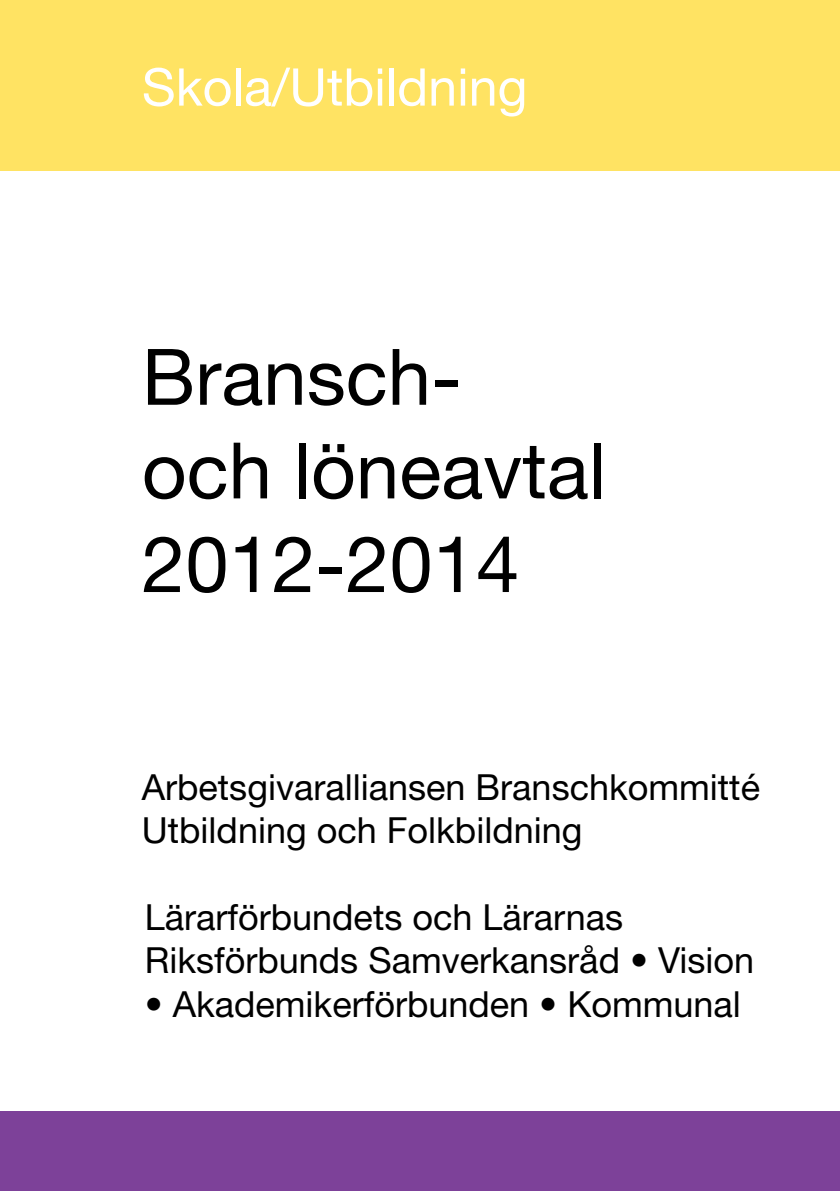
<style>
.page{position:relative;width:840px;height:1191px;background:#fff}
.page>*{position:absolute;margin:0;border:0;box-sizing:border-box;transform-origin:0 0}
.t1{font:78px/93.6px "Helvetica Neue";color:#000}
.t2{font:52px "Helvetica Neue";color:#fff}
.t3{font:36px/43.2px "Helvetica Neue";color:#000}
</style>
<div class="page">
<div style="left:0;top:1111px;width:839px;height:80px;background:#7d4199"></div>
<div style="left:0;top:0;width:839px;height:170px;background:#ffe363"></div>
<h2 class="t2" style="left:142px;top:56px;width:387px">Skola/Utbildning</h2>
<h1 class="t1" style="left:142px;top:329px;width:465px">Bransch&shy;och löneavtal<br>2012-2014</h1>
<p class="t3" style="left:142px;top:765px;width:619px">Arbetsgivaralliansen Branschkommitté<br>Utbildning och Folkbildning</p>
<p class="t3" style="left:145px;top:895px;width:610px">Lärarförbundets och Lärarnas<br>Riksförbunds Samverkansråd • Vision</p>
<p class="t3" style="left:145px;top:981px;width:597px">• Akademikerförbunden • Kommunal</p>
</div>
